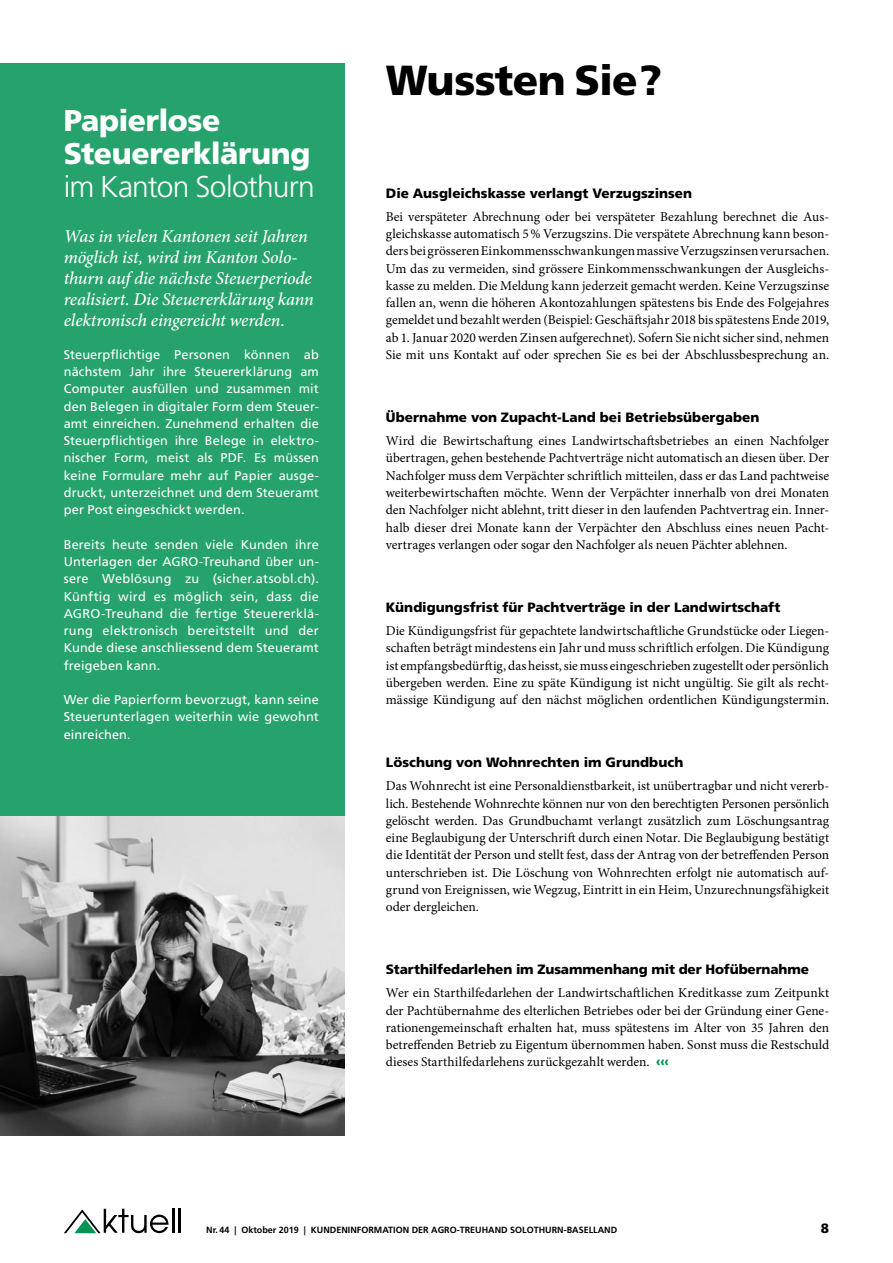
<style>
.page{position:relative;width:893px;height:1263px;background:#fff}
.page>*{position:absolute;margin:0;border:0;box-sizing:border-box;transform-origin:0 0}
.t1{font:900 42px "Frutiger LT Std";letter-spacing:-.02em;color:#000}
.t2{font:900 30px/33px "Frutiger LT Std";letter-spacing:-.015em;color:#fff}
.t3{font:300 30px "Frutiger LT Std";letter-spacing:-.025em;color:#fff}
.t4{font:italic 500 18px/21px "Minion Pro";letter-spacing:-.01em;color:#fff}
.t5{font:13.5px/17.2px "Minion Pro";letter-spacing:-.005em;color:#000;text-align:justify}
.t6{font:900 13.5px "Frutiger LT Std";color:#000}
.t7{font:12.75px/17.2px "Frutiger LT Std";letter-spacing:.01em;color:#fff;text-align:justify}
.t8{font:700 9px "Frutiger LT Std";color:#000}
.s1{font-family:"Frutiger LT Std";font-weight:900;color:#009352}
</style>
<div class="page">
<svg style="left:64px;top:1209px;width:105px;height:24px"></svg>
<hr style="left:172px;top:1209px;width:2px;height:24px;background:#000">
<hr style="left:178px;top:1209px;width:3px;height:24px;background:#000">
<div style="left:0;top:64px;width:344px;height:753px;background:#26a36c"></div>
<img style="left:0;top:817px;width:344px;height:318px">
<h2 class="t2" style="left:64px;top:104px;width:248px">Papierlose<br>Steuererklärung</h2>
<h2 class="t3" style="left:64px;top:170px;width:253px">im Kanton Solothurn</h2>
<h3 class="t4" style="left:64px;top:226px;width:252px">Was in vielen Kantonen seit Jahren möglich ist, wird im Kanton Solo&shy;thurn auf die nächste Steuerperiode realisiert. Die Steuererklärung kann elektronisch eingereicht werden.</h3>
<p class="t7" style="left:64px;top:346px;width:257px">Steuerpflichtige Personen können ab nächstem Jahr ihre Steuererklärung am Computer ausfüllen und zusammen mit den Belegen in digitaler Form dem Steuer&shy;amt einreichen. Zunehmend erhalten die Steuerpflichtigen ihre Belege in elektro&shy;nischer Form, meist als PDF. Es müssen keine Formulare mehr auf Papier ausge&shy;druckt, unterzeichnet und dem Steueramt per Post eingeschickt werden.</p>
<p class="t7" style="left:64px;top:536px;width:257px">Bereits heute senden viele Kunden ihre Unterlagen der AGRO-Treuhand über un&shy;sere Weblösung zu (sicher.atsobl.ch).<br>Künftig wird es möglich sein, dass die AGRO-Treuhand die fertige Steuererklä&shy;rung elektronisch bereitstellt und der Kunde diese anschliessend dem Steueramt freigeben kann.</p>
<p class="t7" style="left:64px;top:691px;width:257px">Wer die Papierform bevorzugt, kann seine Steuerunterlagen weiterhin wie gewohnt einreichen.</p>
<h1 class="t1" style="left:386px;top:55px;width:278px">Wussten Sie?</h1>
<p class="t6" style="left:386px;top:185px;width:308px">Die Ausgleichskasse verlangt Verzugszinsen</p>
<p class="t5" style="left:386px;top:208px;width:445px">Bei verspäteter Abrechnung oder bei verspäteter Bezahlung berechnet die Aus&shy;gleichskasse automatisch 5% Verzugszins. Die verspätete Abrechnung kann beson&shy;ders bei grösseren Einkommensschwankungen massive Verzugszinsen verursachen.<br>Um das zu vermeiden, sind grössere Einkommensschwankungen der Ausgleichs&shy;kasse zu melden. Die Meldung kann jederzeit gemacht werden. Keine Verzugszinse fallen an, wenn die höheren Akontozahlungen spätestens bis Ende des Folgejahres gemeldet und bezahlt werden (Beispiel: Geschäftsjahr 2018 bis spätestens Ende 2019, ab 1. Januar 2020 werden Zinsen aufgerechnet). Sofern Sie nicht sicher sind, nehmen Sie mit uns Kontakt auf oder sprechen Sie es bei der Abschlussbesprechung an.</p>
<p class="t6" style="left:386px;top:409px;width:375px">Übernahme von Zupacht-Land bei Betriebsübergaben</p>
<p class="t5" style="left:386px;top:432px;width:445px">Wird die Bewirtschaftung eines Landwirtschaftsbetriebes an einen Nachfolger übertragen, gehen bestehende Pachtverträge nicht automatisch an diesen über. Der Nachfolger muss dem Verpächter schriftlich mitteilen, dass er das Land pachtweise weiterbewirtschaften möchte. Wenn der Verpächter innerhalb von drei Monaten den Nachfolger nicht ablehnt, tritt dieser in den laufenden Pachtvertrag ein. Inner&shy;halb dieser drei Monate kann der Verpächter den Abschluss eines neuen Pacht&shy;vertrages verlangen oder sogar den Nachfolger als neuen Pächter ablehnen.</p>
<p class="t6" style="left:386px;top:599px;width:396px">Kündigungsfrist für Pachtverträge in der Landwirtschaft</p>
<p class="t5" style="left:386px;top:622px;width:445px">Die Kündigungsfrist für gepachtete landwirtschaftliche Grundstücke oder Liegen&shy;schaften beträgt mindestens ein Jahr und muss schriftlich erfolgen. Die Kündigung ist empfangsbedürftig, das heisst, sie muss eingeschrieben zugestellt oder persönlich übergeben werden. Eine zu späte Kündigung ist nicht ungültig. Sie gilt als recht&shy;mässige Kündigung auf den nächst möglichen ordentlichen Kündigungstermin.</p>
<p class="t6" style="left:386px;top:754px;width:299px">Löschung von Wohnrechten im Grundbuch</p>
<p class="t5" style="left:386px;top:777px;width:445px">Das Wohnrecht ist eine Personaldienstbarkeit, ist unübertragbar und nicht vererb&shy;lich. Bestehende Wohnrechte können nur von den berechtigten Personen persönlich gelöscht werden. Das Grundbuchamt verlangt zusätzlich zum Löschungsantrag eine Beglaubigung der Unterschrift durch einen Notar. Die Beglaubigung bestätigt die Identität der Person und stellt fest, dass der Antrag von der betreffenden Person unterschrieben ist. Die Löschung von Wohnrechten erfolgt nie automatisch auf&shy;grund von Ereignissen, wie Wegzug, Eintritt in ein Heim, Unzurechnungsfähigkeit oder dergleichen.</p>
<p class="t6" style="left:386px;top:961px;width:425px">Starthilfedarlehen im Zusammenhang mit der Hofübernahme</p>
<p class="t5" style="left:386px;top:984px;width:445px">Wer ein Starthilfedarlehen der Landwirtschaftlichen Kreditkasse zum Zeitpunkt der Pachtübernahme des elterlichen Betriebes oder bei der Gründung einer Gene&shy;rationengemeinschaft erhalten hat, muss spätestens im Alter von 35 Jahren den betreffenden Betrieb zu Eigentum übernommen haben. Sonst muss die Restschuld dieses Starthilfedarlehens zurückgezahlt werden. <span class="s1">‹‹‹</span></p>
<p class="t8" style="left:206px;top:1225px;width:413px">Nr. 44 | Oktober 2019 | KUNDENINFORMATION DER AGRO-TREUHAND SOLOTHURN-BASELLAND</p>
<p class="t6" style="left:821px;top:1220px;width:10px">8</p>
</div>
